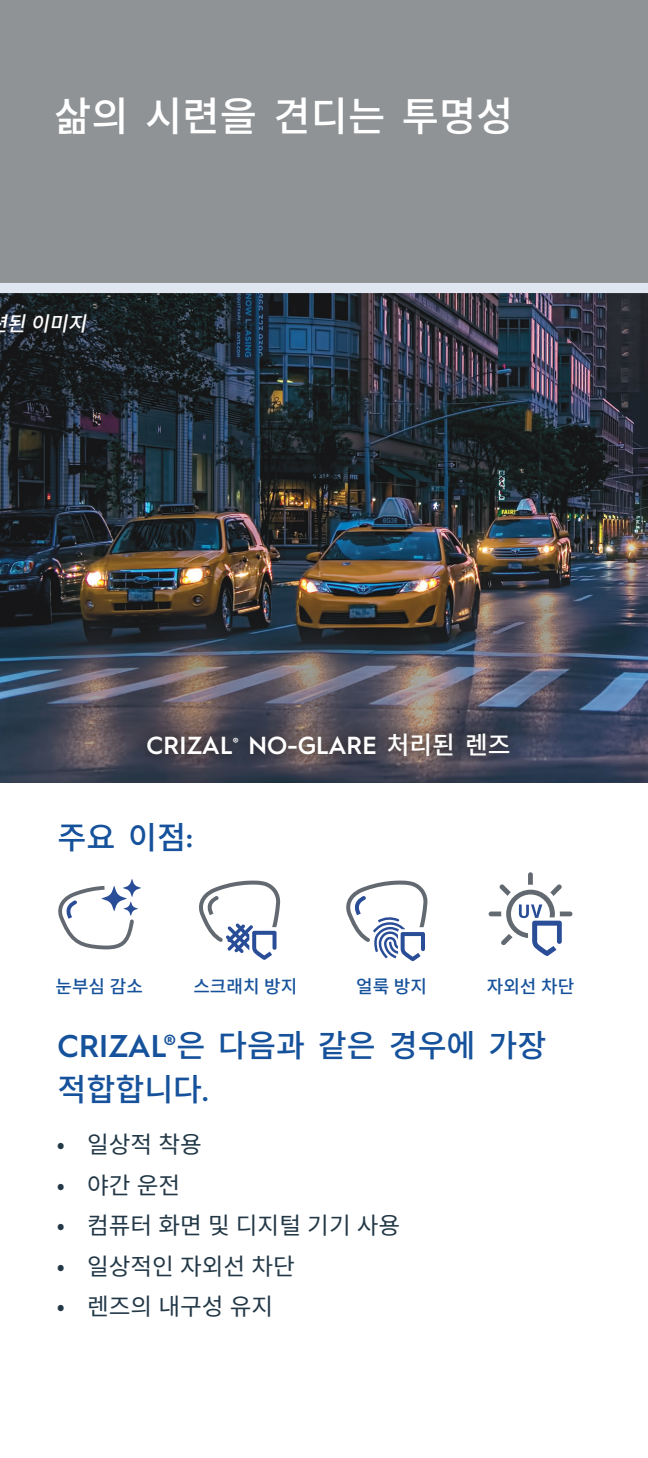
<style>
.page{position:relative;width:648px;height:1458px;background:#fff}
.page>*{position:absolute;margin:0;border:0;box-sizing:border-box;transform-origin:0 0}
.t1{font:500 40.5px "Noto Sans CJ Kkr";color:#fff}
.t2{font:500 31.5px/44.1px "Noto Sans CJ Kkr";color:#16529b}
.t3{font:600 24.75px "Hurme Geometric Sans 1";color:#fff}
.t4{font:23.62px "Noto Sans CJ Kkr";color:#223847}
.t5{font:italic 500 20.25px "Noto Sans CJ Kkr";color:#fff}
.t6{font:500 18px "Noto Sans CJ Kkr";color:#16529b}
.s1{font-family:"Noto Sans CJ Kkr";font-weight:500}
.s2{font-family:"Hurme Geometric Sans 1";font-weight:600}
</style>
<div class="page">
<img style="left:0;top:293px;width:648px;height:489px">
<div style="left:136px;top:723px;width:384px;height:44px;background:#231f20;opacity:.9"></div>
<div style="left:0;top:304px;width:98px;height:40px;background:#231f20;opacity:.85"></div>
<div style="left:0;top:0;width:648px;height:283px;background:#8f9396"></div>
<div style="left:0;top:283px;width:648px;height:10px;background:#e0e6ef"></div>
<svg style="left:58px;top:879px;width:83px;height:70px"></svg>
<svg style="left:199px;top:881px;width:82px;height:79px"></svg>
<svg style="left:346px;top:881px;width:82px;height:80px"></svg>
<svg style="left:489px;top:872px;width:83px;height:84px"></svg>
<h1 class="t1" style="left:54px;top:93px;width:461px">삶의 시련을 견디는 투명성</h1>
<p class="t5" style="left:7px;top:312px;width:91px">된 이미지</p>
<p class="t3" style="left:147px;top:728px;width:366px">CRIZAL<sup>®</sup> NO-GLARE <span class="s1">처리된 렌즈</span></p>
<h2 class="t2" style="left:57px;top:816px;width:137px">주요 이점<span class="s2">:</span></h2>
<p class="t6" style="left:55px;top:976px;width:89px">눈부심 감소</p>
<p class="t6" style="left:193px;top:976px;width:106px">스크래치 방지</p>
<p class="t6" style="left:356px;top:976px;width:72px">얼룩 방지</p>
<p class="t6" style="left:487px;top:976px;width:89px">자외선 차단</p>
<h2 class="t2" style="left:57px;top:1024px;width:491px"><span class="s2">CRIZAL®</span>은 다음과 같은 경우에 가장 적합합니다<span class="s2">.</span></h2>
<p class="t4" style="left:57px;top:1131px;width:147px">• 일상적 착용</p>
<p class="t4" style="left:57px;top:1172px;width:125px">• 야간 운전</p>
<p class="t4" style="left:57px;top:1212px;width:345px">• 컴퓨터 화면 및 디지털 기기 사용</p>
<p class="t4" style="left:57px;top:1253px;width:240px">• 일상적인 자외선 차단</p>
<p class="t4" style="left:57px;top:1293px;width:218px">• 렌즈의 내구성 유지</p>
</div>
